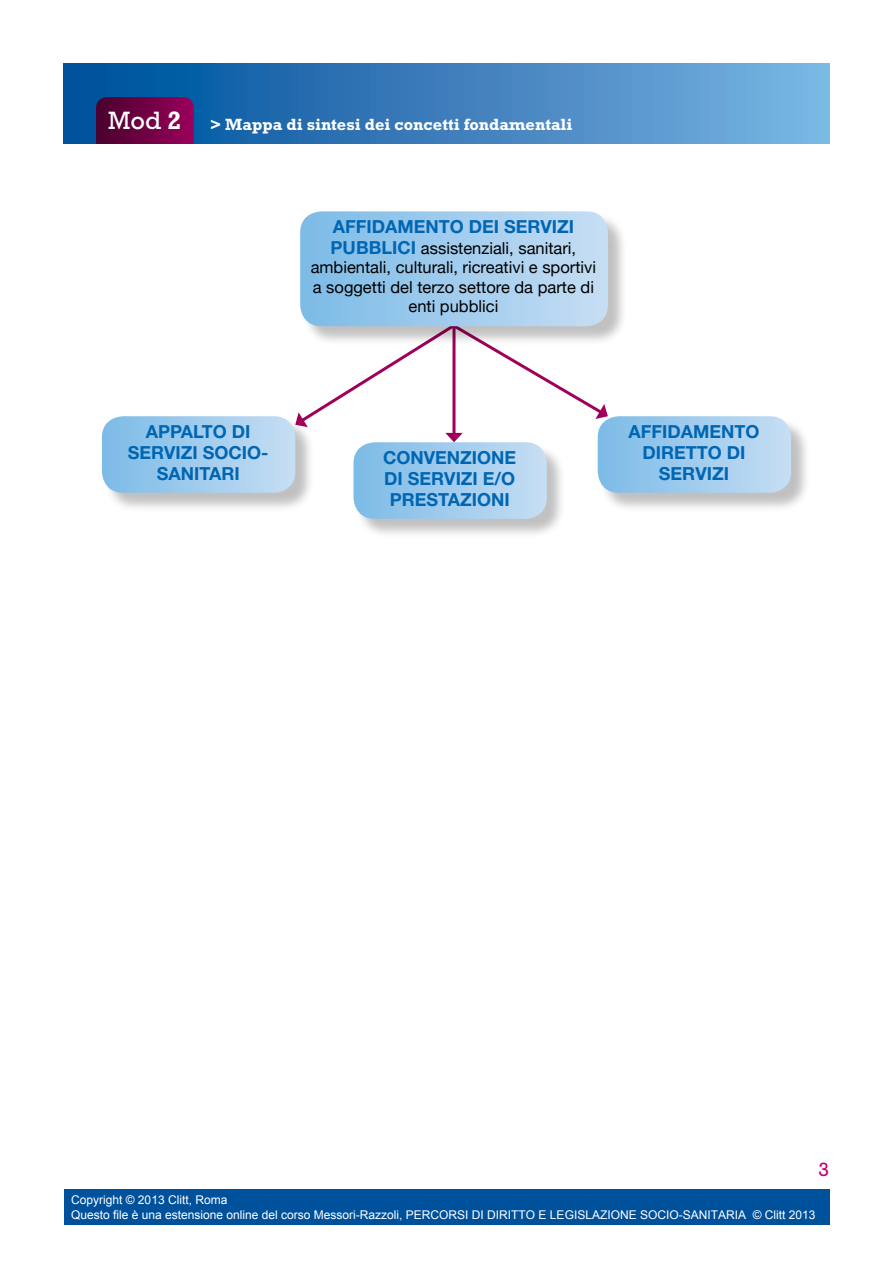
<style>
.page{position:relative;width:893px;height:1263px;background:#fff}
.page>*{position:absolute;margin:0;border:0;box-sizing:border-box;transform-origin:0 0}
.t1{font:19.5px "Rockwell Std";color:#c30074}
.t2{font:700 18px/21px "Helvetica Neue LT Std";color:#0066b3;text-align:center}
.t3{font:16.5px/19.5px "Helvetica Neue";color:#000;text-align:center}
.t4{font:700 16.5px "Rockwell Std";color:#fff}
.t5{font:12px/15px "Arial";color:#fff}
.s1{font-weight:400;font-size:25.5px}
.s2{font-size:25.5px}
.s3{font-family:"Helvetica Neue LT Std";font-weight:700;font-size:18px;color:#0066b3}
</style>
<div class="page">
<div style="left:64px;top:1189px;width:765px;height:36px;background:#00519c"></div>
<div style="left:64px;top:63px;width:765px;height:81px;background:linear-gradient(to right,#004c99,#7eb4e2)"></div>
<svg style="left:96px;top:97px;width:98px;height:47px;background:#6e0145"></svg>
<div style="left:599px;top:418px;width:212px;height:94px;background:#000;opacity:.25"></div>
<div style="left:355px;top:444px;width:212px;height:94px;background:#000;opacity:.25"></div>
<svg style="left:102px;top:211px;width:689px;height:308px"></svg>
<h3 class="t4" style="left:108px;top:114px;width:465px"><span class="s1">Mod</span> <span class="s2">2</span> &gt; Mappa di sintesi dei concetti fondamentali</h3>
<h2 class="t2" style="left:128px;top:420px;width:142px">APPALTO DI<br>SERVIZI SOCIO-<br>SANITARI</h2>
<h2 class="t2" style="left:333px;top:215px;width:243px">AFFIDAMENTO DEI SERVIZI</h2>
<h3 class="t3" style="left:311px;top:239px;width:287px"><span class="s3">PUBBLICI</span> assistenziali, sanitari, ambientali, culturali, ricreativi e sportivi a soggetti del terzo settore da parte di enti pubblici</h3>
<h2 class="t2" style="left:383px;top:446px;width:135px">CONVENZIONE<br>DI SERVIZI E/O<br>PRESTAZIONI</h2>
<h2 class="t2" style="left:628px;top:420px;width:132px">AFFIDAMENTO<br>DIRETTO DI<br>SERVIZI</h2>
<h1 class="t1" style="left:819px;top:1158px;width:12px">3</h1>
<p class="t5" style="left:71px;top:1192px;width:746px">Copyright © 2013 Clitt, Roma<br>Questo file è una estensione online del corso Messori-Razzoli, PERCORSI DI DIRITTO E LEGISLAZIONE SOCIO-SANITARIA © Clitt 2013</p>
</div>
